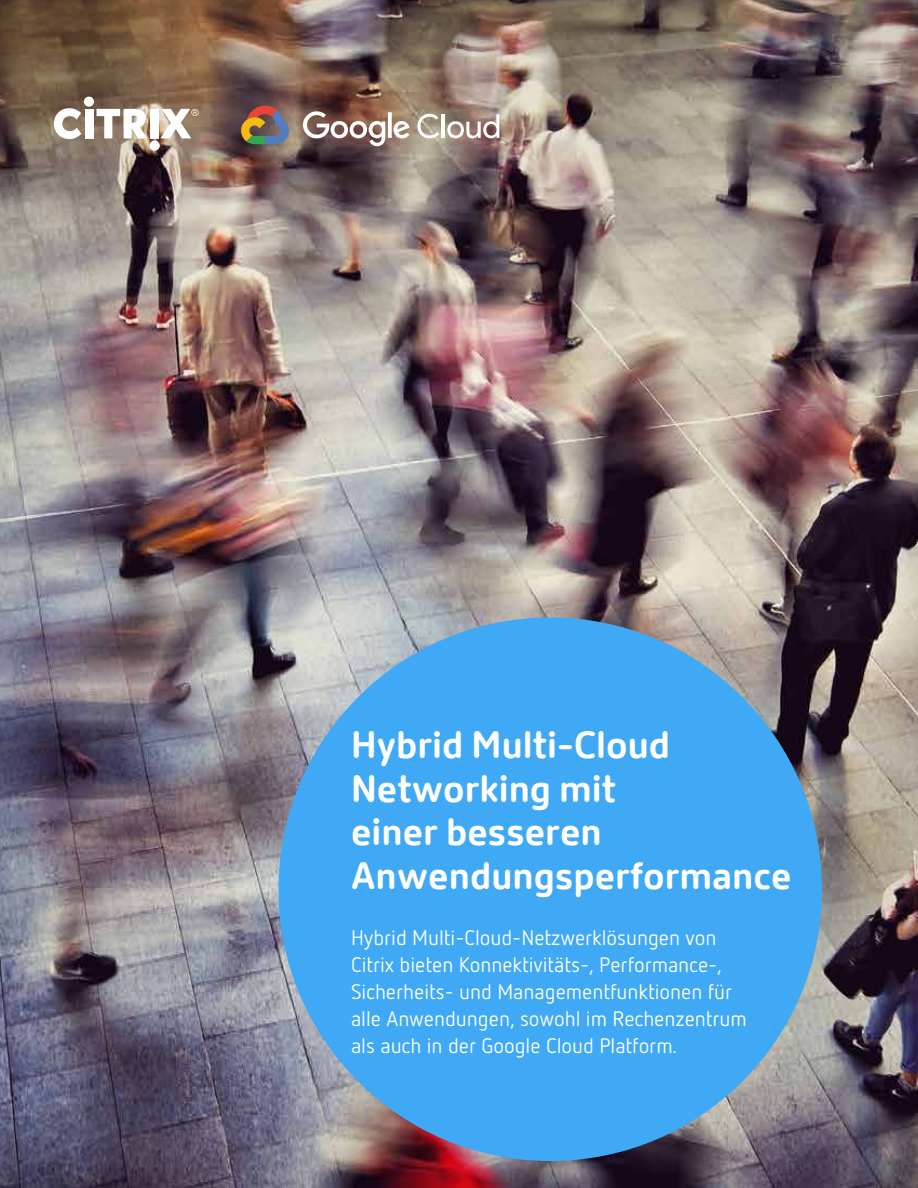
<style>
.page{position:relative;width:918px;height:1188px;background:#fff}
.page>*{position:absolute;margin:0;border:0;box-sizing:border-box;transform-origin:0 0}
.t1{font:700 37.5px/43.5px "Citrix New Sans";color:#fff}
.t2{font:21px/27px "Netto OT";letter-spacing:-.005em;color:#fff}
.t3{font:15px "Netto OT";color:#63676b}
</style>
<div class="page">
<img style="left:0;top:0;width:918px;height:1188px">
<div style="left:279px;top:617px;width:543px;height:544px;background:#3fa9f5;border-radius:50%"></div>
<div style="left:84px;top:97px;width:10px;height:10px;background:#fff;border-radius:50%"></div>
<div style="left:85px;top:109px;width:8px;height:29px;background:#fff"></div>
<div style="left:150px;top:141px;width:10px;height:10px;background:#fff;border-radius:50%"></div>
<div style="left:151px;top:109px;width:8px;height:29px;background:#fff"></div>
<svg style="left:54px;top:108px;width:27px;height:31px"></svg>
<svg style="left:96px;top:109px;width:52px;height:29px"></svg>
<svg style="left:160px;top:109px;width:39px;height:29px"></svg>
<svg style="left:240px;top:105px;width:50px;height:39px;background:#836e5b"></svg>
<svg style="left:303px;top:111px;width:107px;height:35px"></svg>
<svg style="left:417px;top:114px;width:22px;height:24px"></svg>
<hr style="left:442px;top:114px;width:3px;height:24px;background:#fff">
<svg style="left:447px;top:114px;width:52px;height:25px"></svg>
<h1 class="t1" style="left:351px;top:724px;width:442px">Hybrid Multi-Cloud<br>Networking mit<br>einer besseren<br>Anwendungsperformance</h1>
<p class="t2" style="left:351px;top:923px;width:397px">Hybrid Multi-Cloud-Netzwerklösungen von Citrix bieten Konnektivitäts-, Performance-, Sicherheits- und Managementfunktionen für alle Anwendungen, sowohl im Rechenzentrum als auch in der Google Cloud Platform.</p>
<p class="t3" style="left:684px;top:924px;width:9px">•</p>
</div>
